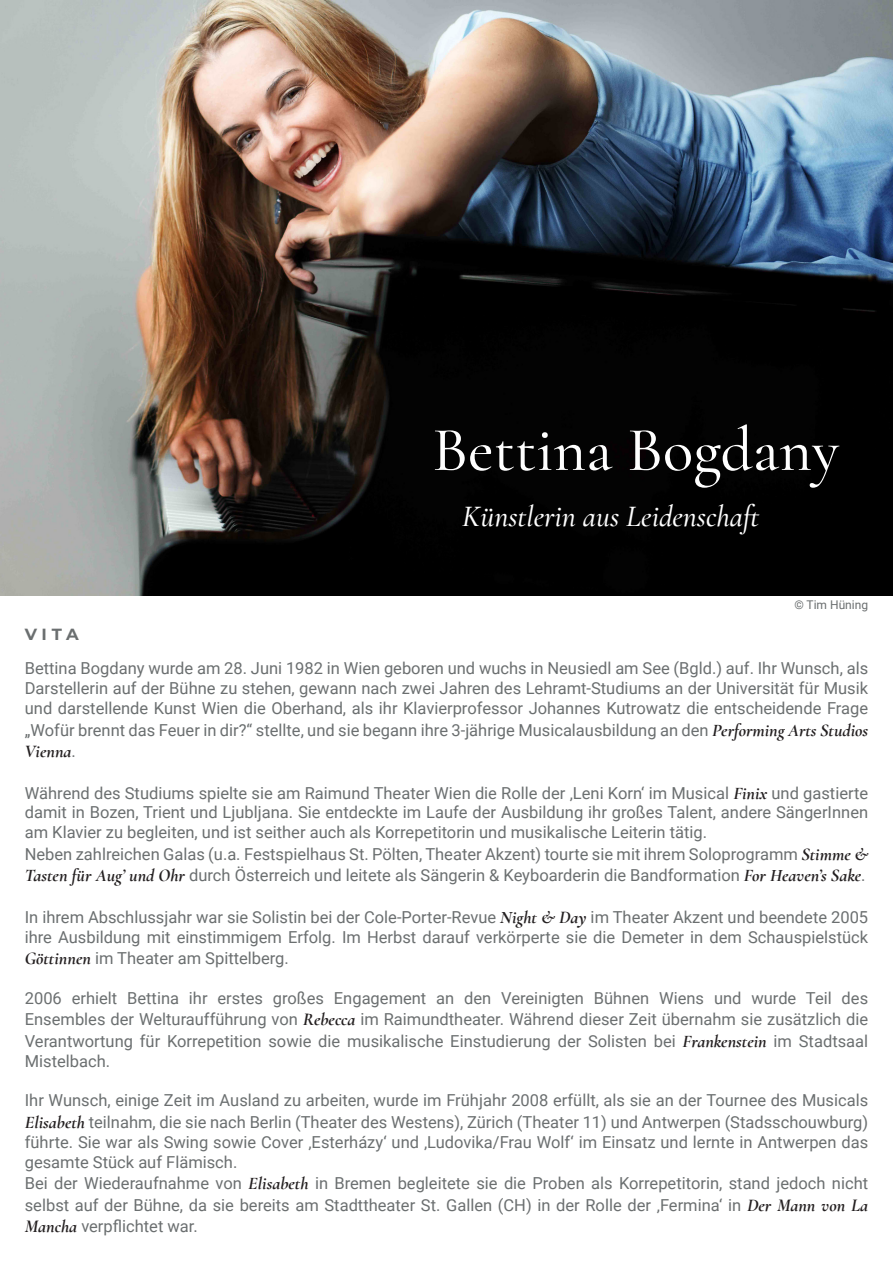
<style>
.page{position:relative;width:893px;height:1263px;background:#fff}
.page>*{position:absolute;margin:0;border:0;box-sizing:border-box;transform-origin:0 0}
.t1{font:500 63px "Cormorant Garamond";color:#fff}
.t2{font:italic 500 30px "Cormorant Garamond";color:#fff}
.t3{font:italic 700 18px "Cormorant Garamond";color:#231f20}
.t4{font:16.5px/19.8px "Roboto";color:#6b6f70;text-align:justify}
.t5{font:700 16.2px "Montserrat";color:#6b6f70}
.t6{font:12px "Roboto";color:#6b6f70}
.s1{font-family:"Cormorant Garamond";font-weight:700;font-style:italic;font-size:18px;color:#231f20}
.s2{font-family:"Roboto";font-weight:400;font-style:normal;font-size:16.5px;color:#6b6f70}
</style>
<div class="page">
<img style="left:0;top:0;width:893px;height:596px">
<p class="t1" style="left:432px;top:411px;width:408px">Bettina Bogdany</p>
<p class="t2" style="left:462px;top:499px;width:302px">Künstlerin aus Leidenschaft</p>
<p class="t6" style="left:794px;top:597px;width:75px">© Tim Hüning</p>
<p class="t5" style="left:25px;top:622px;width:56px">VITA</p>
<p class="t4" style="left:25px;top:658px;width:845px">Bettina Bogdany wurde am 28. Juni 1982 in Wien geboren und wuchs in Neusiedl am See (Bgld.) auf. Ihr Wunsch, als Darstellerin auf der Bühne zu stehen, gewann nach zwei Jahren des Lehramt-Studiums an der Universität für Musik und darstellende Kunst Wien die Oberhand, als ihr Klavierprofessor Johannes Kutrowatz die entscheidende Frage</p>
<p class="t4" style="left:25px;top:719px;width:845px">„Wofür brennt das Feuer in dir?“ stellte, und sie begann ihre 3-jährige Musicalausbildung an den <span class="s1">Performing Arts Studios</span></p>
<p class="t3" style="left:25px;top:740px;width:53px">Vienna<span class="s2">.</span></p>
<p class="t4" style="left:25px;top:782px;width:845px">Während des Studiums spielte sie am Raimund Theater Wien die Rolle der ‚Leni Korn‘ im Musical <span class="s1">Finix</span> und gastierte damit in Bozen, Trient und Ljubljana. Sie entdeckte im Laufe der Ausbildung ihr großes Talent, andere SängerInnen am Klavier zu begleiten, und ist seither auch als Korrepetitorin und musikalische Leiterin tätig.</p>
<p class="t4" style="left:25px;top:842px;width:845px;line-height:21.6px">Neben zahlreichen Galas (u.a. Festspielhaus St. Pölten, Theater Akzent) tourte sie mit ihrem Soloprogramm <span class="s1">Stimme &amp;<br>Tasten für Aug’ und Ohr</span> durch Österreich und leitete als Sängerin &amp; Keyboarderin die Bandformation <span class="s1">For Heaven’s Sake</span>.</p>
<p class="t4" style="left:25px;top:906px;width:845px">In ihrem Abschlussjahr war sie Solistin bei der Cole-Porter-Revue <span class="s1">Night &amp; Day</span> im Theater Akzent und beendete 2005 ihre Ausbildung mit einstimmigem Erfolg. Im Herbst darauf verkörperte sie die Demeter in dem Schauspielstück</p>
<p class="t4" style="left:25px;top:948px;width:266px"><span class="s1">Göttinnen</span> im Theater am Spittelberg.</p>
<p class="t4" style="left:25px;top:986px;width:845px;line-height:21.6px">2006 erhielt Bettina ihr erstes großes Engagement an den Vereinigten Bühnen Wiens und wurde Teil des Ensembles der Welturaufführung von <span class="s1">Rebecca</span> im Raimundtheater. Während dieser Zeit übernahm sie zusätzlich die Verantwortung für Korrepetition sowie die musikalische Einstudierung der Solisten bei <span class="s1">Frankenstein</span> im Stadtsaal</p>
<p class="t4" style="left:25px;top:1050px;width:87px">Mistelbach.</p>
<p class="t4" style="left:25px;top:1089px;width:845px;line-height:21.6px">Ihr Wunsch, einige Zeit im Ausland zu arbeiten, wurde im Frühjahr 2008 erfüllt, als sie an der Tournee des Musicals<br><span class="s1">Elisabeth</span> teilnahm, die sie nach Berlin (Theater des Westens), Zürich (Theater 11) und Antwerpen (Stadsschouwburg)</p>
<p class="t4" style="left:25px;top:1131px;width:845px">führte. Sie war als Swing sowie Cover ‚Esterházy‘ und ‚Ludovika/Frau Wolf‘ im Einsatz und lernte in Antwerpen das gesamte Stück auf Flämisch.</p>
<p class="t4" style="left:25px;top:1172px;width:845px;line-height:21.6px">Bei der Wiederaufnahme von <span class="s1">Elisabeth</span> in Bremen begleitete sie die Proben als Korrepetitorin, stand jedoch nicht selbst auf der Bühne, da sie bereits am Stadttheater St. Gallen (CH) in der Rolle der ‚Fermina‘ in <span class="s1">Der Mann von La Mancha</span> verpflichtet war.</p>
</div>
